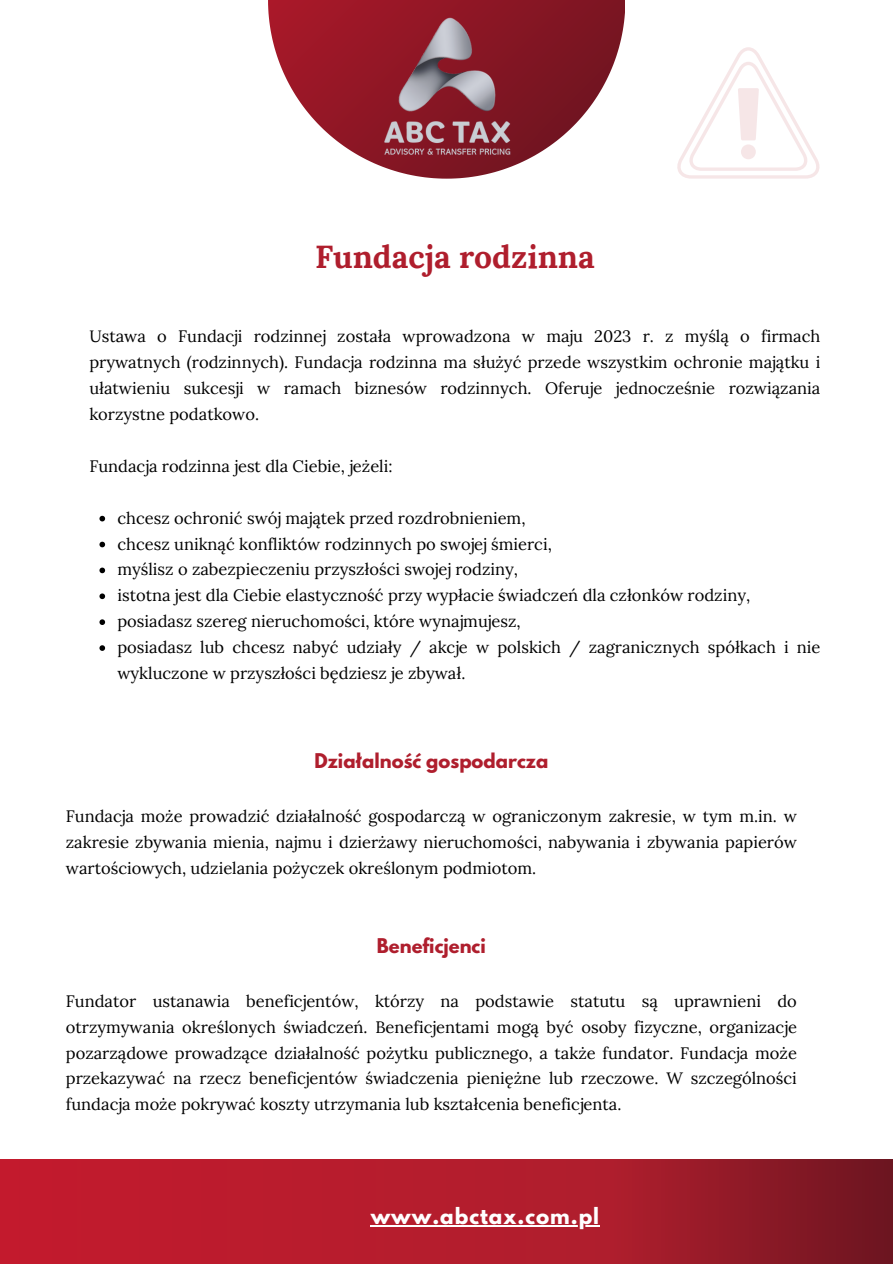
<style>
.page{position:relative;width:893px;height:1264px;background:#fff}
.page>*{position:absolute;margin:0;border:0;box-sizing:border-box;transform-origin:0 0}
.t1{font:700 31.65px "Lora";color:#af1e2d}
.t2{font:700 19.8px "League Spartan";letter-spacing:.05em;color:#fff}
.t3{font:700 18px "League Spartan";color:#af1e2d}
.t4{font:16.5px/25.8px "Lora";color:#000;text-align:justify}
</style>
<div class="page">
<svg style="left:0;top:1159px;width:892px;height:104px;background:#ab1b2b"></svg>
<svg style="left:268px;top:0;width:356px;height:178px"></svg>
<img style="left:382px;top:0;width:129px;height:154px">
<svg style="left:677px;top:47px;width:142px;height:132px"></svg>
<svg style="left:99px;top:516px;width:6px;height:5px"></svg>
<svg style="left:99px;top:541px;width:6px;height:6px"></svg>
<svg style="left:99px;top:567px;width:6px;height:6px"></svg>
<svg style="left:99px;top:593px;width:6px;height:6px"></svg>
<svg style="left:99px;top:619px;width:6px;height:6px"></svg>
<svg style="left:99px;top:645px;width:6px;height:6px"></svg>
<hr style="left:370px;top:1225px;width:200px;height:1px;background:#fff">
<hr style="left:570px;top:1225px;width:30px;height:1px;background:#fff">
<p class="t1" style="left:315px;top:236px;width:281px">Fundacja rodzinna</p>
<p class="t4" style="left:89px;top:323px;width:732px">Ustawa o Fundacji rodzinnej została wprowadzona w maju 2023 r. z myślą o firmach prywatnych (rodzinnych). Fundacja rodzinna ma służyć przede wszystkim ochronie majątku i ułatwieniu sukcesji w ramach biznesów rodzinnych. Oferuje jednocześnie rozwiązania korzystne podatkowo.</p>
<p class="t4" style="left:89px;top:453px;width:305px">Fundacja rodzinna jest dla Ciebie, jeżeli:</p>
<p class="t4" style="left:117px;top:505px;width:409px">chcesz ochronić swój majątek przed rozdrobnieniem,</p>
<p class="t4" style="left:117px;top:530px;width:436px">chcesz uniknąć konfliktów rodzinnych po swojej śmierci,</p>
<p class="t4" style="left:117px;top:556px;width:402px">myślisz o zabezpieczeniu przyszłości swojej rodziny,</p>
<p class="t4" style="left:117px;top:582px;width:634px">istotna jest dla Ciebie elastyczność przy wypłacie świadczeń dla członków rodziny,</p>
<p class="t4" style="left:117px;top:608px;width:405px">posiadasz szereg nieruchomości, które wynajmujesz,</p>
<p class="t4" style="left:117px;top:634px;width:704px">posiadasz lub chcesz nabyć udziały / akcje w polskich / zagranicznych spółkach i nie wykluczone w przyszłości będziesz je zbywał.</p>
<p class="t3" style="left:314px;top:752px;width:235px">Działalność gospodarcza</p>
<p class="t4" style="left:66px;top:803px;width:732px">Fundacja może prowadzić działalność gospodarczą w ograniczonym zakresie, w tym m.in. w zakresie zbywania mienia, najmu i dzierżawy nieruchomości, nabywania i zbywania papierów wartościowych, udzielania pożyczek określonym podmiotom.</p>
<p class="t3" style="left:377px;top:936px;width:110px">Beneficjenci</p>
<p class="t4" style="left:66px;top:987px;width:732px">Fundator ustanawia beneficjentów, którzy na podstawie statutu są uprawnieni do otrzymywania określonych świadczeń. Beneficjentami mogą być osoby fizyczne, organizacje pozarządowe prowadzące działalność pożytku publicznego, a także fundator. Fundacja może przekazywać na rzecz beneficjentów świadczenia pieniężne lub rzeczowe. W szczególności fundacja może pokrywać koszty utrzymania lub kształcenia beneficjenta.</p>
<p class="t2" style="left:370px;top:1206px;width:230px">www.abctax.com.pl</p>
</div>
